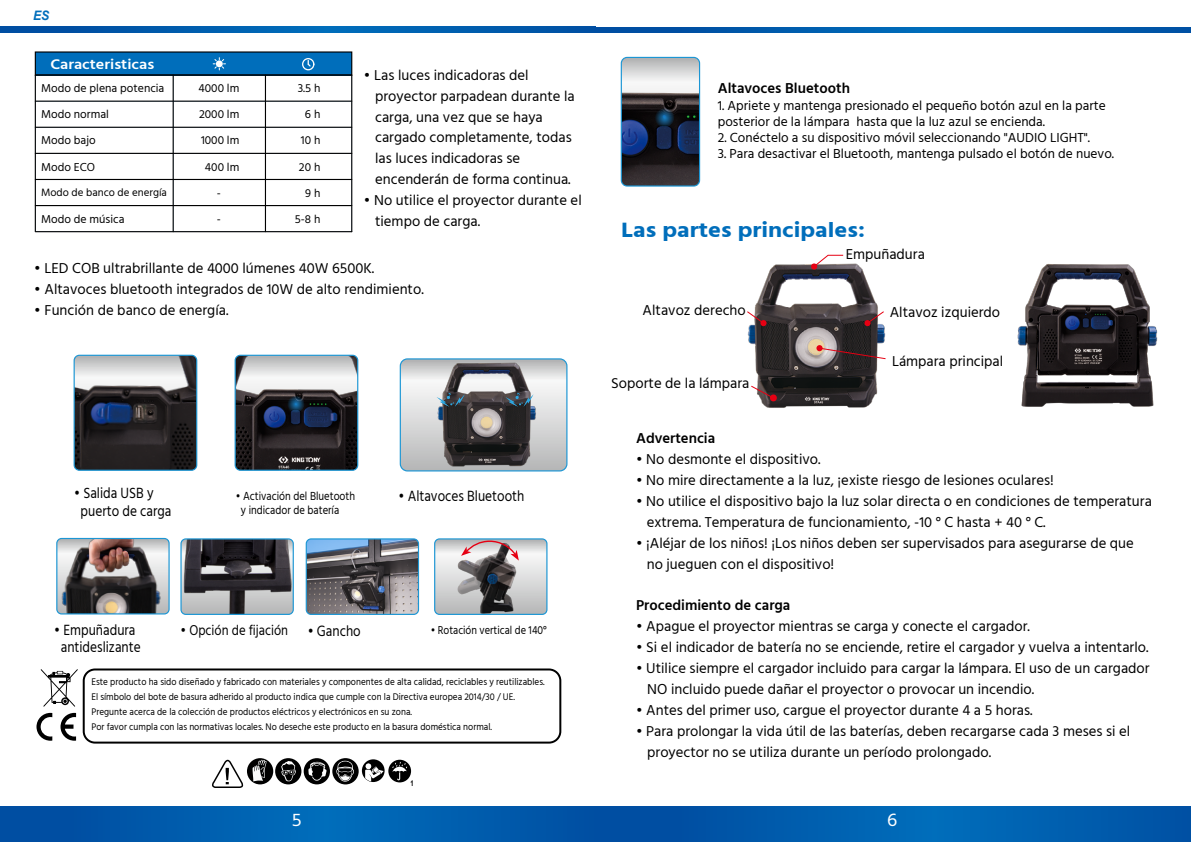
<style>
.page{position:relative;width:1191px;height:842px;background:#fff}
.page>*{position:absolute;margin:0;border:0;box-sizing:border-box;transform-origin:0 0}
.t1{font:700 21.4px "Hind Madurai";color:#006ebb;scale:1.14 1}
.t2{font:18.6px "Hind Madurai";color:#fff;scale:1.04 1}
.t3{font:15.2px "Hind Madurai";color:#000;scale:.88 1}
.t4{font:14.8px/20.8px "Hind Madurai";color:#000}
.t5{font:600 14.8px "Hind Madurai";color:#000}
.t6{font:14.4px "Hind Madurai";color:#000;scale:.88 1}
.t7{font:600 14.2px "Hind Madurai";color:#fff;scale:1.14 1}
.t8{font:13.4px/16.2px "Hind Madurai";color:#000}
.t9{font:italic 700 13px "Arial Narrow";color:#006ebb;scale:1.14 1}
.t10{font:12px/13.4px "Hind Madurai";color:#000;scale:.88 1}
.t11{font:11.8px "Hind Madurai";color:#000}
.t12{font:11.8px "Hind Madurai";color:#000;scale:.88 1}
.t13{font:11px "Hind Madurai";color:#000}
.t14{font:9.8px/15px "Hind Madurai";color:#000;scale:.93 1}
.t15{font:700 8px "Arial";color:#000;scale:.74 1}
</style>
<div class="page">
<svg style="left:595px;top:806px;width:596px;height:36px"></svg>
<svg style="left:595px;top:30px;width:596px;height:2px"></svg>
<svg style="left:0;top:806px;width:595px;height:36px"></svg>
<svg style="left:0;top:30px;width:595px;height:2px"></svg>
<img style="left:747px;top:263px;width:139px;height:145px">
<svg style="left:750px;top:385px;width:27px;height:17px"></svg>
<svg style="left:810px;top:254px;width:34px;height:16px"></svg>
<svg style="left:864px;top:311px;width:20px;height:16px"></svg>
<svg style="left:747px;top:311px;width:20px;height:16px"></svg>
<svg style="left:818px;top:347px;width:68px;height:13px"></svg>
<div style="left:816px;top:345px;width:7px;height:6px;background:#e60013;border-radius:50%"></div>
<img style="left:622px;top:57px;width:77px;height:128px">
<svg style="left:654px;top:107px;width:20px;height:20px"></svg>
<div style="left:620px;top:57px;width:80px;height:130px;border:1px solid #1c96d4;border-radius:6px"></div>
<svg style="left:400px;top:359px;width:167px;height:112px"></svg>
<img style="left:1017px;top:264px;width:141px;height:143px">
<img style="left:74px;top:355px;width:123px;height:115px">
<img style="left:236px;top:355px;width:122px;height:115px">
<svg style="left:287px;top:395px;width:17px;height:18px"></svg>
<div style="left:74px;top:355px;width:123px;height:116px;border:1px solid #1c96d4;border-radius:5px"></div>
<div style="left:234px;top:355px;width:124px;height:116px;border:1px solid #1c96d4;border-radius:5px"></div>
<svg style="left:436px;top:540px;width:111px;height:73px"></svg>
<img style="left:58px;top:538px;width:109px;height:76px">
<img style="left:182px;top:540px;width:110px;height:73px">
<img style="left:306px;top:540px;width:111px;height:73px">
<div style="left:56px;top:538px;width:114px;height:76px;border:1px solid #1c96d4;border-radius:5px"></div>
<div style="left:180px;top:538px;width:114px;height:77px;border:1px solid #1c96d4;border-radius:5px"></div>
<div style="left:306px;top:538px;width:113px;height:77px;border:1px solid #1c96d4;border-radius:5px"></div>
<div style="left:434px;top:538px;width:113px;height:77px;border:1px solid #1c96d4;border-radius:5px"></div>
<svg style="left:332px;top:758px;width:27px;height:26px"></svg>
<svg style="left:336px;top:760px;width:18px;height:22px"></svg>
<div style="left:247px;top:758px;width:26px;height:26px;background:#000;border-radius:50%"></div>
<svg style="left:252px;top:760px;width:15px;height:21px"></svg>
<div style="left:275px;top:758px;width:26px;height:26px;background:#000;border-radius:50%"></div>
<svg style="left:281px;top:761px;width:15px;height:20px"></svg>
<div style="left:304px;top:758px;width:26px;height:26px;background:#000;border-radius:50%"></div>
<svg style="left:308px;top:761px;width:19px;height:20px"></svg>
<svg style="left:212px;top:760px;width:31px;height:28px"></svg>
<svg style="left:362px;top:759px;width:22px;height:23px"></svg>
<div style="left:388px;top:760px;width:23px;height:22px;background:#000;border-radius:50%"></div>
<svg style="left:392px;top:762px;width:15px;height:18px"></svg>
<div style="left:83px;top:668px;width:478px;height:76px;border:2px solid #000;border-radius:11px"></div>
<svg style="left:36px;top:713px;width:16px;height:28px"></svg>
<svg style="left:60px;top:713px;width:16px;height:28px"></svg>
<svg style="left:41px;top:669px;width:37px;height:38px"></svg>
<div style="left:35px;top:52px;width:317px;height:23px;background:#006ebb"></div>
<svg style="left:212px;top:57px;width:14px;height:14px"></svg>
<div style="left:302px;top:58px;width:12px;height:12px;border:1px solid #fff;border-radius:50%"></div>
<svg style="left:307px;top:61px;width:5px;height:7px"></svg>
<hr style="left:35px;top:74px;width:317px;height:2px;background:#000">
<hr style="left:35px;top:75px;width:1px;height:157px;background:#000">
<hr style="left:173px;top:75px;width:1px;height:157px;background:#000">
<hr style="left:265px;top:75px;width:1px;height:157px;background:#000">
<hr style="left:351px;top:75px;width:1px;height:157px;background:#000">
<hr style="left:35px;top:101px;width:317px;height:1px;background:#000">
<hr style="left:35px;top:127px;width:317px;height:1px;background:#000">
<hr style="left:35px;top:153px;width:317px;height:1px;background:#000">
<hr style="left:35px;top:179px;width:317px;height:1px;background:#000">
<hr style="left:35px;top:205px;width:317px;height:1px;background:#000">
<hr style="left:35px;top:231px;width:317px;height:1px;background:#000">
<svg style="left:595px;top:27px;width:596px;height:3px"></svg>
<svg style="left:0;top:27px;width:595px;height:3px"></svg>
<p class="t9" style="left:33px;top:6px;width:16px">ES</p>
<p class="t7" style="left:50px;top:56px;width:93px">Caracteristicas</p>
<p class="t11" style="left:41px;top:81px;width:125px">Modo de plena potencia</p>
<p class="t11" style="left:41px;top:107px;width:69px">Modo normal</p>
<p class="t11" style="left:41px;top:133px;width:56px">Modo bajo</p>
<p class="t11" style="left:41px;top:160px;width:56px">Modo ECO</p>
<p class="t13" style="left:41px;top:186px;width:127px">Modo de banco de energía</p>
<p class="t11" style="left:41px;top:212px;width:85px">Modo de música</p>
<p class="t11" style="left:198px;top:81px;width:42px">4000 lm</p>
<p class="t11" style="left:199px;top:107px;width:42px">2000 lm</p>
<p class="t11" style="left:201px;top:133px;width:40px">1000 lm</p>
<p class="t11" style="left:205px;top:160px;width:36px">400 lm</p>
<p class="t11" style="left:217px;top:186px;width:6px">-</p>
<p class="t11" style="left:217px;top:212px;width:6px">-</p>
<p class="t11" style="left:298px;top:81px;width:24px">3.5 h</p>
<p class="t11" style="left:305px;top:107px;width:17px">6 h</p>
<p class="t11" style="left:301px;top:133px;width:21px">10 h</p>
<p class="t11" style="left:299px;top:160px;width:23px">20 h</p>
<p class="t11" style="left:305px;top:186px;width:17px">9 h</p>
<p class="t11" style="left:295px;top:212px;width:27px">5-8 h</p>
<p class="t4" style="left:375px;top:65px;width:201px;text-indent:-11px">• Las luces indicadoras del proyector parpadean durante la carga, una vez que se haya cargado completamente, todas las luces indicadoras se encenderán de forma continua.</p>
<p class="t4" style="left:375px;top:191px;width:208px;text-indent:-11px">• No utilice el proyector durante el tiempo de carga.</p>
<p class="t4" style="left:34px;top:259px;width:341px">• LED COB ultrabrillante de 4000 lúmenes 40W 6500K.</p>
<p class="t4" style="left:34px;top:280px;width:391px">• Altavoces bluetooth integrados de 10W de alto rendimiento.</p>
<p class="t4" style="left:34px;top:300px;width:196px">• Función de banco de energía.</p>
<p class="t3" style="left:74px;top:484px;width:92px">• Salida USB y</p>
<p class="t3" style="left:398px;top:486px;width:145px">• Altavoces Bluetooth</p>
<p class="t3" style="left:81px;top:501px;width:105px">puerto de carga</p>
<p class="t10" style="left:241px;top:490px;width:131px;text-indent:-5px">• Activación del Bluetooth y indicador de batería</p>
<p class="t3" style="left:54px;top:621px;width:94px">• Empuñadura</p>
<p class="t12" style="left:431px;top:623px;width:133px">• Rotación vertical de 140°</p>
<p class="t3" style="left:61px;top:638px;width:92px">antideslizante</p>
<p class="t6" style="left:181px;top:622px;width:124px">• Opción de fijación</p>
<p class="t3" style="left:308px;top:621px;width:62px">• Gancho</p>
<p class="t14" style="left:91px;top:674px;width:489px">Este producto ha sido diseñado y fabricado con materiales y componentes de alta calidad, reciclables y reutilizables.<br>El símbolo del bote de basura adherido al producto indica que cumple con la Directiva europea 2014/30 / UE.<br>Pregunte acerca de la colección de productos eléctricos y electrónicos en su zona.<br>Por favor cumpla con las normativas locales. No deseche este producto en la basura doméstica normal.</p>
<p class="t15" style="left:410px;top:777px;width:6px">1</p>
<p class="t5" style="left:718px;top:79px;width:134px">Altavoces Bluetooth</p>
<p class="t8" style="left:718px;top:98px;width:389px">1. Apriete y mantenga presionado el pequeño botón azul en la parte posterior de la lámpara hasta que la luz azul se encienda.</p>
<p class="t8" style="left:718px;top:130px;width:374px">2. Conéctelo a su dispositivo móvil seleccionando "AUDIO LIGHT".</p>
<p class="t8" style="left:718px;top:146px;width:398px">3. Para desactivar el Bluetooth, mantenga pulsado el botón de nuevo.</p>
<h1 class="t1" style="left:621px;top:216px;width:215px">Las partes principales:</h1>
<p class="t4" style="left:845px;top:245px;width:81px">Empuñadura</p>
<p class="t4" style="left:642px;top:300px;width:105px">Altavoz derecho</p>
<p class="t4" style="left:889px;top:303px;width:112px">Altavoz izquierdo</p>
<p class="t4" style="left:892px;top:351px;width:113px">Lámpara principal</p>
<p class="t4" style="left:611px;top:374px;width:140px">Soporte de la lámpara</p>
<p class="t5" style="left:636px;top:429px;width:81px">Advertencia</p>
<p class="t4" style="left:636px;top:450px;width:186px">• No desmonte el dispositivo.</p>
<p class="t4" style="left:636px;top:471px;width:419px">• No mire directamente a la luz, ¡existe riesgo de lesiones oculares!</p>
<p class="t4" style="left:647px;top:492px;width:506px;text-indent:-11px">• No utilice el dispositivo bajo la luz solar directa o en condiciones de temperatura extrema. Temperatura de funcionamiento, -10 ° C hasta + 40 ° C.</p>
<p class="t4" style="left:647px;top:533px;width:488px;text-indent:-11px">• ¡Aléjar de los niños! ¡Los niños deben ser supervisados para asegurarse de que no jueguen con el dispositivo!</p>
<p class="t5" style="left:636px;top:596px;width:156px">Procedimiento de carga</p>
<p class="t4" style="left:636px;top:617px;width:395px">• Apague el proyector mientras se carga y conecte el cargador.</p>
<p class="t4" style="left:636px;top:638px;width:514px">• Si el indicador de batería no se enciende, retire el cargador y vuelva a intentarlo.</p>
<p class="t4" style="left:647px;top:659px;width:504px;text-indent:-11px">• Utilice siempre el cargador incluido para cargar la lámpara. El uso de un cargador<br>NO incluido puede dañar el proyector o provocar un incendio.</p>
<p class="t4" style="left:636px;top:700px;width:398px">• Antes del primer uso, cargue el proyector durante 4 a 5 horas.</p>
<p class="t4" style="left:647px;top:721px;width:484px;text-indent:-11px">• Para prolongar la vida útil de las baterías, deben recargarse cada 3 meses si el proyector no se utiliza durante un período prolongado.</p>
<p class="t2" style="left:292px;top:808px;width:11px">5</p>
<p class="t2" style="left:887px;top:808px;width:11px">6</p>
</div>
